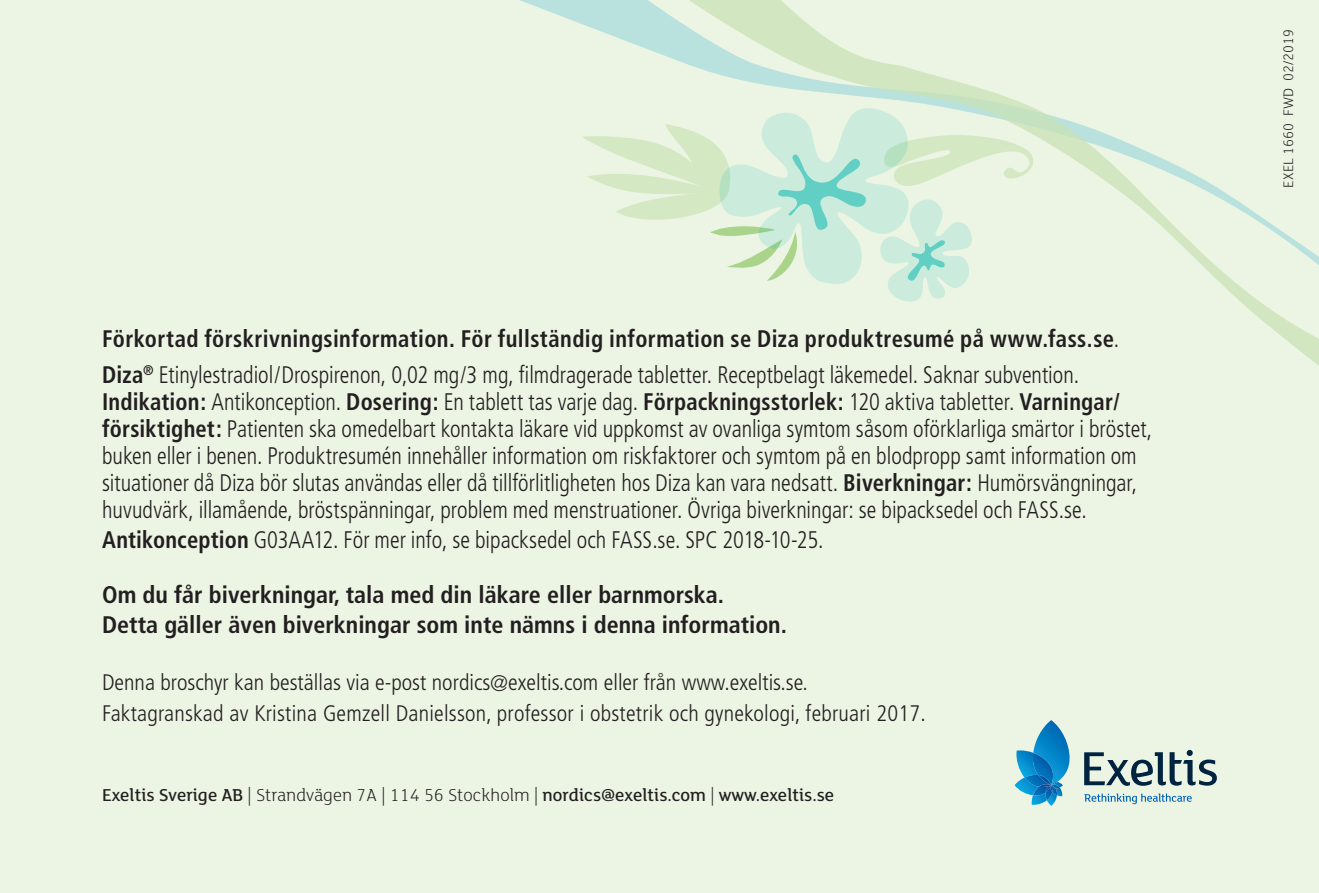
<style>
.page{position:relative;width:1319px;height:893px;background:#fff}
.page>*{position:absolute;margin:0;border:0;box-sizing:border-box;transform-origin:0 0}
.Brödtext_vid_kluns{font:300 condensed 24px/27px "Frutiger";color:#231f20;scale:.94 1}
.Brödtext_vid_kluns-2{font:700 condensed 24px/30px "Frutiger";color:#231f20}
.Brödtext_vid_kluns-3{font:700 condensed 24px "Frutiger";color:#231f20;scale:.94 1}
.Brödtext_vid_kluns-4{font:300 condensed 22.5px "Frutiger";letter-spacing:.01em;color:#231f20}
.t1{font:500 18.6px "FS Lola";color:#231f20}
.t2{font:300 15px "FS Lola";color:#231f20}
.s1{font-weight:300}
.s2{font-weight:700}
</style>
<div class="page">
<div style="left:0;top:0;width:1318px;height:893px;background:#ecf5e4"></div>
<svg style="left:534px;top:0;width:784px;height:365px"></svg>
<svg style="left:581px;top:106px;width:456px;height:198px"></svg>
<svg style="left:1084px;top:794px;width:107px;height:10px"></svg>
<svg style="left:1084px;top:750px;width:132px;height:36px"></svg>
<svg style="left:1014px;top:720px;width:55px;height:86px"></svg>
<p class="Brödtext_vid_kluns-3" style="left:102px;top:324px;width:1083px">Förkortad förskrivningsinformation. För fullständig information se Diza produktresumé på www.fass.se<span class="s1">.</span></p>
<p class="Brödtext_vid_kluns" style="left:102px;top:361px;width:1118px"><span class="s2">Diza</span><sup>®</sup> Etinylestradiol/Drospirenon, 0,02 mg/3 mg, filmdragerade tabletter. Receptbelagt läkemedel. Saknar subvention.<br><span class="s2">Indikation:</span> Antikonception. <span class="s2">Dosering:</span> En tablett tas varje dag. <span class="s2">Förpackningsstorlek:</span> 120 aktiva tabletter. <span class="s2">Varningar/ försiktighet:</span> Patienten ska omedelbart kontakta läkare vid uppkomst av ovanliga symtom såsom oförklarliga smärtor i bröstet, buken eller i benen. Produktresumén innehåller information om riskfaktorer och symtom på en blodpropp samt information om situationer då Diza bör slutas användas eller då tillförlitligheten hos Diza kan vara nedsatt. <span class="s2">Biverkningar:</span> Humörsvängningar, huvudvärk, illamående, bröstspänningar, problem med menstruationer. Övriga biverkningar: se bipacksedel och FASS.se.</p>
<p class="Brödtext_vid_kluns" style="left:102px;top:526px;width:768px"><span class="s2">Antikonception</span> G03AA12. För mer info, se bipacksedel och FASS.se. SPC 2018-10-25.</p>
<p class="Brödtext_vid_kluns-2" style="left:102px;top:580px;width:686px">Om du får biverkningar, tala med din läkare eller barnmorska.<br>Detta gäller även biverkningar som inte nämns i denna information.</p>
<p class="Brödtext_vid_kluns-4" style="left:102px;top:670px;width:707px">Denna broschyr kan beställas via e-post nordics@exeltis.com eller från www.exeltis.se.</p>
<p class="Brödtext_vid_kluns-4" style="left:102px;top:700px;width:825px">Faktagranskad av Kristina Gemzell Danielsson, professor i obstetrik och gynekologi, februari 2017.</p>
<p class="t1" style="left:102px;top:783px;width:733px">Exeltis Sverige AB <span class="s1">| Strandvägen 7A | 114 56 Stockholm |</span> nordics@exeltis.com <span class="s1">|</span> www.exeltis.se</p>
<p class="t2" style="left:1278px;top:188px;width:160px;rotate:-90deg">EXEL 1660 FWD 02/2019</p>
</div>
